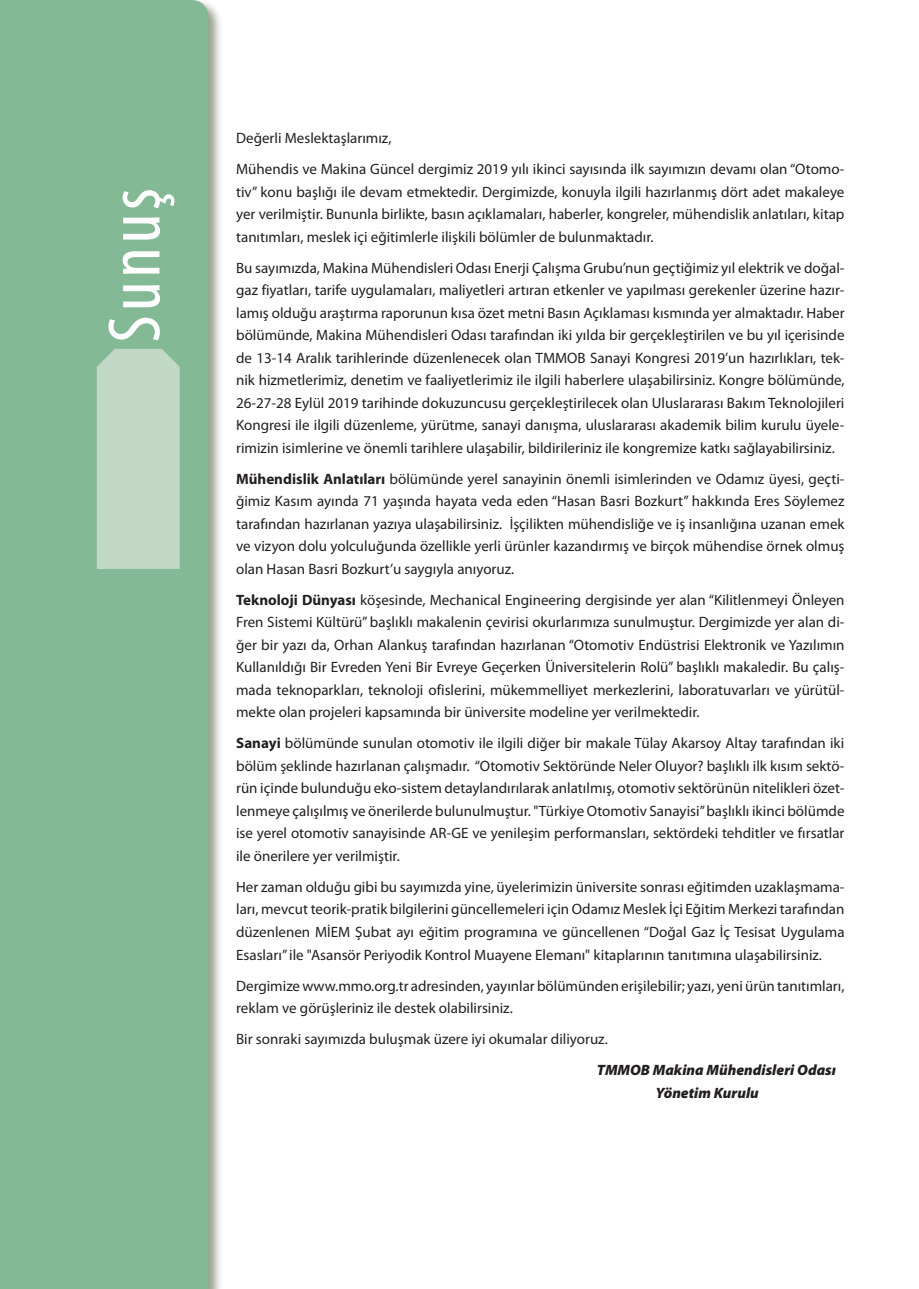
<style>
.page{position:relative;width:919px;height:1289px;background:#fff}
.page>*{position:absolute;margin:0;border:0;box-sizing:border-box;transform-origin:0 0}
.t1{font:condensed 75px "Myriad Pro";letter-spacing:.05em;color:#fff}
.t2{font:15px/22.5px "Myriad Pro";color:#231f20;text-align:justify}
.t3{font:italic 900 15px/22.5px "Myriad Pro";color:#231f20}
.s1{font-weight:700}
</style>
<div class="page">
<div style="left:0;top:0;width:223px;height:1288px;background:#7b8265;opacity:.75"></div>
<div style="left:0;top:0;width:208px;height:1288px;background:#84b995"></div>
<div style="left:97px;top:349px;width:83px;height:220px;background:#c0d8c5"></div>
<h1 class="t1" style="left:89px;top:342px;width:156px;rotate:-90deg">Sunuş</h1>
<p class="t2" style="left:236px;top:122px;width:610px;line-height:31px">Değerli Meslektaşlarımız,<br>Mühendis ve Makina Güncel dergimiz 2019 yılı ikinci sayısında ilk sayımızın devamı olan “Otomo-</p>
<p class="t2" style="left:236px;top:180px;width:609px">tiv” konu başlığı ile devam etmektedir. Dergimizde, konuyla ilgili hazırlanmış dört adet makaleye yer verilmiştir. Bununla birlikte, basın açıklamaları, haberler, kongreler, mühendislik anlatıları, kitap tanıtımları, meslek içi eğitimlerle ilişkili bölümler de bulunmaktadır.</p>
<p class="t2" style="left:236px;top:256px;width:610px">Bu sayımızda, Makina Mühendisleri Odası Enerji Çalışma Grubu’nun geçtiğimiz yıl elektrik ve doğal&shy;gaz fiyatları, tarife uygulamaları, maliyetleri artıran etkenler ve yapılması gerekenler üzerine hazır&shy;lamış olduğu araştırma raporunun kısa özet metni Basın Açıklaması kısmında yer almaktadır. Haber bölümünde, Makina Mühendisleri Odası tarafından iki yılda bir gerçekleştirilen ve bu yıl içerisinde de 13-14 Aralık tarihlerinde düzenlenecek olan TMMOB Sanayi Kongresi 2019’un hazırlıkları, tek&shy;nik hizmetlerimiz, denetim ve faaliyetlerimiz ile ilgili haberlere ulaşabilirsiniz. Kongre bölümünde, 26-27-28 Eylül 2019 tarihinde dokuzuncusu gerçekleştirilecek olan Uluslararası Bakım Teknolojileri Kongresi ile ilgili düzenleme, yürütme, sanayi danışma, uluslararası akademik bilim kurulu üyele&shy;rimizin isimlerine ve önemli tarihlere ulaşabilir, bildirileriniz ile kongremize katkı sağlayabilirsiniz.</p>
<p class="t2" style="left:236px;top:467px;width:610px"><span class="s1">Mühendislik Anlatıları</span> bölümünde yerel sanayinin önemli isimlerinden ve Odamız üyesi, geçti&shy;ğimiz Kasım ayında 71 yaşında hayata veda eden “Hasan Basri Bozkurt” hakkında Eres Söylemez tarafından hazırlanan yazıya ulaşabilirsiniz. İşçilikten mühendisliğe ve iş insanlığına uzanan emek ve vizyon dolu yolculuğunda özellikle yerli ürünler kazandırmış ve birçok mühendise örnek olmuş olan Hasan Basri Bozkurt’u saygıyla anıyoruz.</p>
<p class="t2" style="left:236px;top:588px;width:610px"><span class="s1">Teknoloji Dünyası</span> köşesinde, Mechanical Engineering dergisinde yer alan “Kilitlenmeyi Önleyen Fren Sistemi Kültürü” başlıklı makalenin çevirisi okurlarımıza sunulmuştur. Dergimizde yer alan di&shy;ğer bir yazı da, Orhan Alankuş tarafından hazırlanan “Otomotiv Endüstrisi Elektronik ve Yazılımın Kullanıldığı Bir Evreden Yeni Bir Evreye Geçerken Üniversitelerin Rolü” başlıklı makaledir. Bu çalış&shy;mada teknoparkları, teknoloji ofislerini, mükemmelliyet merkezlerini, laboratuvarları ve yürütül&shy;mekte olan projeleri kapsamında bir üniversite modeline yer verilmektedir.</p>
<p class="t2" style="left:236px;top:732px;width:610px"><span class="s1">Sanayi</span> bölümünde sunulan otomotiv ile ilgili diğer bir makale Tülay Akarsoy Altay tarafından iki bölüm şeklinde hazırlanan çalışmadır. “Otomotiv Sektöründe Neler Oluyor? başlıklı ilk kısım sektö&shy;rün içinde bulunduğu eko-sistem detaylandırılarak anlatılmış, otomotiv sektörünün nitelikleri özet&shy;lenmeye çalışılmış ve önerilerde bulunulmuştur. "Türkiye Otomotiv Sanayisi” başlıklı ikinci bölümde ise yerel otomotiv sanayisinde AR-GE ve yenileşim performansları, sektördeki tehditler ve fırsatlar ile önerilere yer verilmiştir.</p>
<p class="t2" style="left:236px;top:875px;width:610px">Her zaman olduğu gibi bu sayımızda yine, üyelerimizin üniversite sonrası eğitimden uzaklaşmama&shy;ları, mevcut teorik-pratik bilgilerini güncellemeleri için Odamız Meslek İçi Eğitim Merkezi tarafından düzenlenen MİEM Şubat ayı eğitim programına ve güncellenen “Doğal Gaz İç Tesisat Uygulama Esasları” ile "Asansör Periyodik Kontrol Muayene Elemanı" kitaplarının tanıtımına ulaşabilirsiniz.</p>
<p class="t2" style="left:236px;top:974px;width:610px">Dergimize www.mmo.org.tr adresinden, yayınlar bölümünden erişilebilir; yazı, yeni ürün tanıtımları, reklam ve görüşleriniz ile destek olabilirsiniz.</p>
<p class="t2" style="left:236px;top:1027px;width:373px">Bir sonraki sayımızda buluşmak üzere iyi okumalar diliyoruz.</p>
<p class="t3" style="left:655px;top:1058px;width:182px;text-indent:-59px">TMMOB Makina Mühendisleri Odası<br>Yönetim Kurulu</p>
</div>
